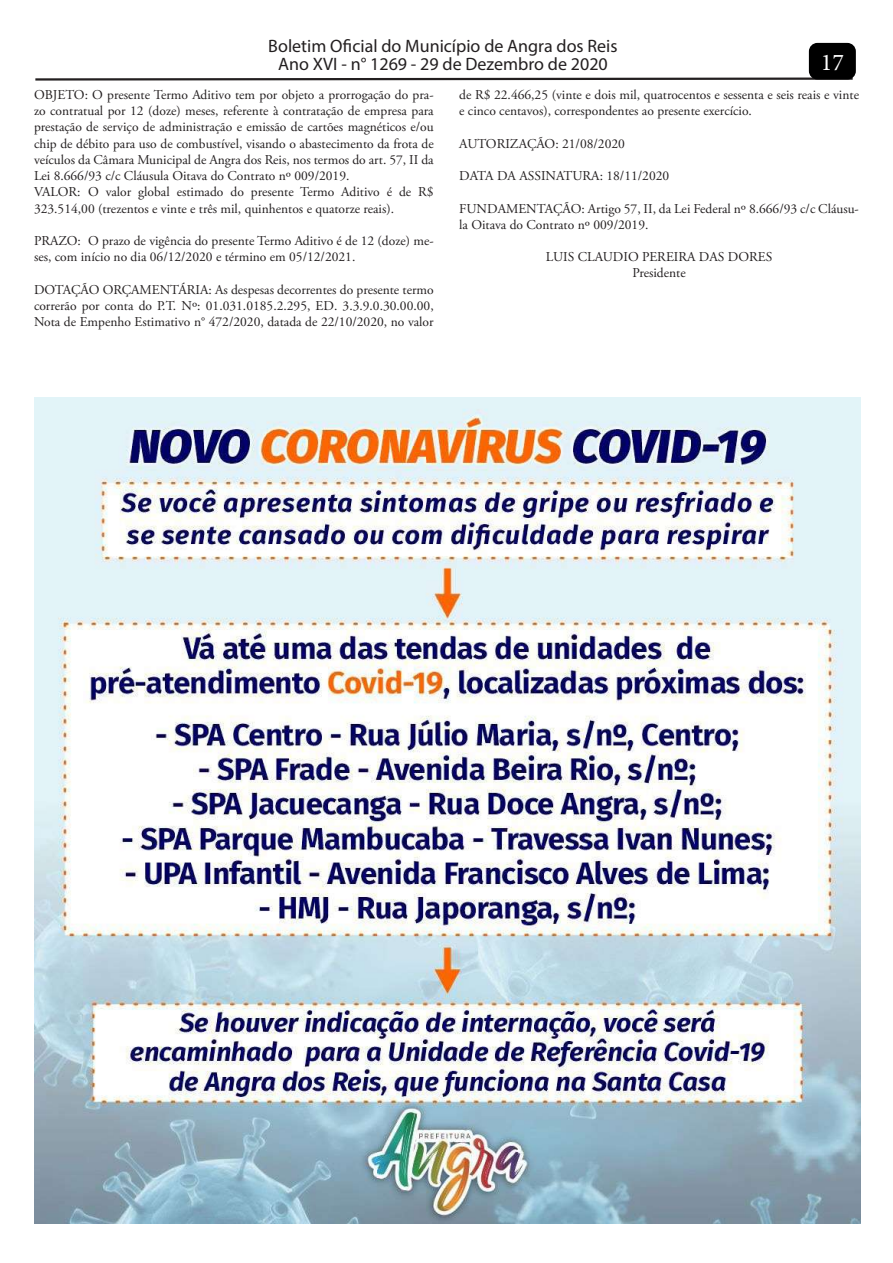
<style>
.page{position:relative;width:893px;height:1263px;background:#fff}
.page>*{position:absolute;margin:0;border:0;box-sizing:border-box;transform-origin:0 0}
.t1{font:24px "Minion Pro";color:#fff}
.t2{font:18px/18px "Myriad Pro";color:#231f20;text-align:center}
.t3{font:13.5px/16.2px "Adobe Garamond Pro";color:#231f20}
</style>
<div class="page">
<svg style="left:35px;top:76px;width:818px;height:5px"></svg>
<div style="left:809px;top:43px;width:47px;height:37px;background:#000;border-radius:9px"></div>
<img style="left:34px;top:398px;width:826px;height:826px">
<h2 class="t2" style="left:268px;top:36px;width:351px">Boletim Oficial do Município de Angra dos Reis<br>Ano XVI - n° 1269 - 29 de Dezembro de 2020</h2>
<h1 class="t1" style="left:821px;top:46px;width:25px">17</h1>
<p class="t3" style="left:34px;top:87px;width:401px">OBJETO: O presente Termo Aditivo tem por objeto a prorrogação do pra&shy;zo contratual por 12 (doze) meses, referente à contratação de empresa para prestação de serviço de administração e emissão de cartões magnéticos e/ou chip de débito para uso de combustível, visando o abastecimento da frota de veículos da Câmara Municipal de Angra dos Reis, nos termos do art. 57, II da Lei 8.666/93 c/c Cláusula Oitava do Contrato nº 009/2019.<br>VALOR: O valor global estimado do presente Termo Aditivo é de R$ 323.514,00 (trezentos e vinte e três mil, quinhentos e quatorze reais).</p>
<p class="t3" style="left:34px;top:233px;width:401px">PRAZO: O prazo de vigência do presente Termo Aditivo é de 12 (doze) me&shy;ses, com início no dia 06/12/2020 e término em 05/12/2021.</p>
<p class="t3" style="left:34px;top:282px;width:401px;text-align:justify">DOTAÇÃO ORÇAMENTÁRIA: As despesas decorrentes do presente termo correrão por conta do P.T. Nº: 01.031.0185.2.295, ED. 3.3.9.0.30.00.00, Nota de Empenho Estimativo n° 472/2020, datada de 22/10/2020, no valor</p>
<p class="t3" style="left:459px;top:87px;width:401px">de R$ 22.466,25 (vinte e dois mil, quatrocentos e sessenta e seis reais e vinte e cinco centavos), correspondentes ao presente exercício.</p>
<p class="t3" style="left:459px;top:136px;width:167px">AUTORIZAÇÃO: 21/08/2020</p>
<p class="t3" style="left:459px;top:168px;width:212px">DATA DA ASSINATURA: 18/11/2020</p>
<p class="t3" style="left:459px;top:201px;width:401px">FUNDAMENTAÇÃO: Artigo 57, II, da Lei Federal nº 8.666/93 c/c Cláusu&shy;la Oitava do Contrato nº 009/2019.</p>
<p class="t3" style="left:546px;top:249px;width:228px;text-align:center">LUIS CLAUDIO PEREIRA DAS DORES<br>Presidente</p>
</div>
